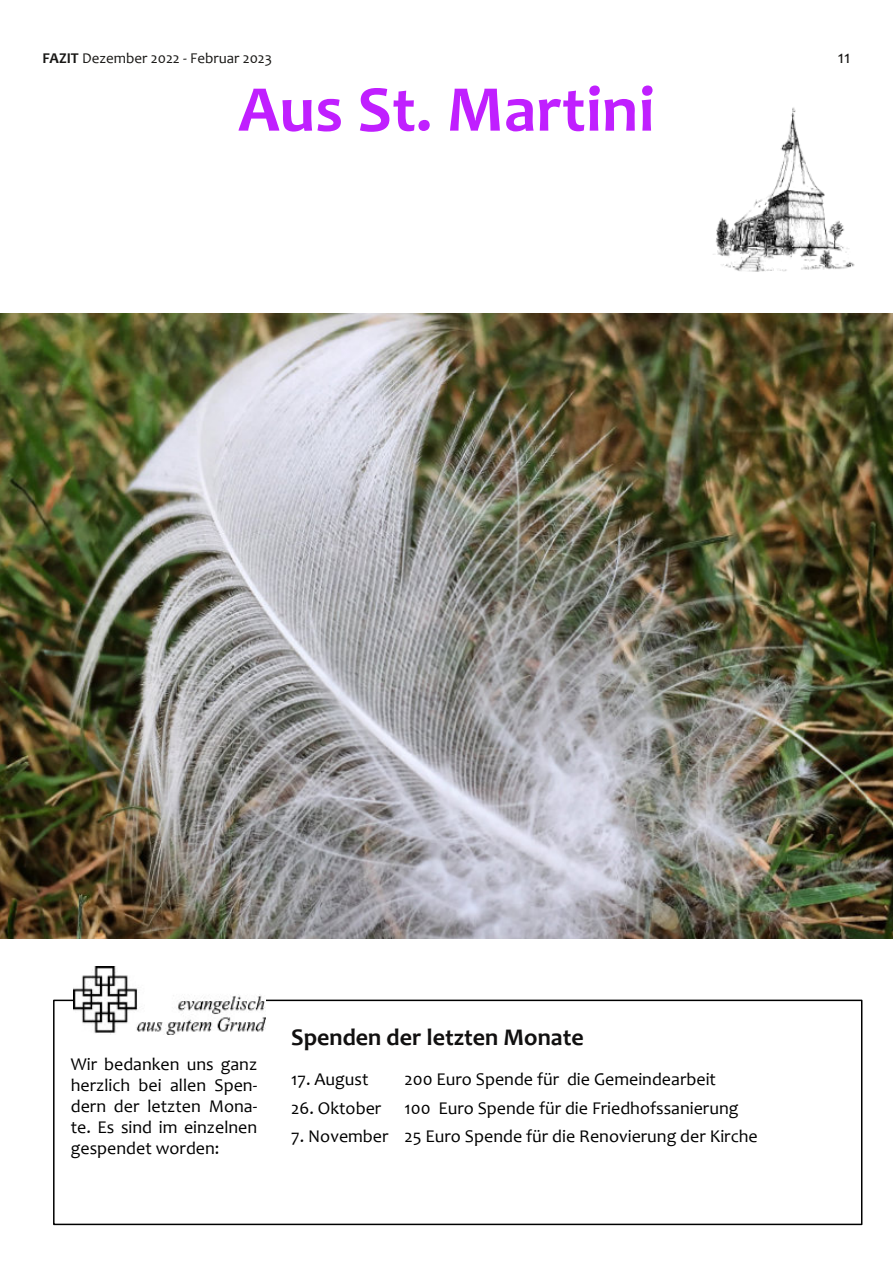
<style>
.page{position:relative;width:893px;height:1263px;background:#fff}
.page>*{position:absolute;margin:0;border:0;box-sizing:border-box;transform-origin:0 0}
.t1{font:700 66px "Candara";color:#c01fff}
.t2{font:700 24px "Candara";color:#111010}
.t3{font:18px/21px "Candara";color:#000;text-align:justify}
.t4{font:18px "Candara";color:#181715}
.t5{font:15px "Candara";color:#181715}
.s1{font-weight:700}
</style>
<div class="page">
<div style="left:53px;top:999px;width:809px;height:226px;border:2px solid #000"></div>
<img style="left:74px;top:967px;width:191px;height:67px">
<img style="left:713px;top:107px;width:142px;height:165px">
<img style="left:0;top:314px;width:893px;height:625px">
<p class="t5" style="left:43px;top:52px;width:231px"><span class="s1">FAZIT</span> Dezember 2022 - Februar 2023</p>
<p class="t4" style="left:838px;top:50px;width:14px">11</p>
<h1 class="t1" style="left:238px;top:83px;width:418px">Aus St. Martini</h1>
<p class="t3" style="left:71px;top:1055px;width:188px">Wir bedanken uns ganz herzlich bei allen Spen&shy;dern der letzten Mona&shy;te. Es sind im einzelnen gespendet worden:</p>
<h2 class="t2" style="left:291px;top:1027px;width:294px">Spenden der letzten Monate</h2>
<p class="t3" style="left:291px;top:1070px;width:79px">17. August</p>
<p class="t3" style="left:404px;top:1070px;width:313px">200 Euro Spende für die Gemeindearbeit</p>
<p class="t3" style="left:291px;top:1099px;width:92px">26. Oktober</p>
<p class="t3" style="left:404px;top:1099px;width:335px">100 Euro Spende für die Friedhofssanierung</p>
<p class="t3" style="left:291px;top:1127px;width:468px">7. November 25 Euro Spende für die Renovierung der Kirche</p>
</div>
